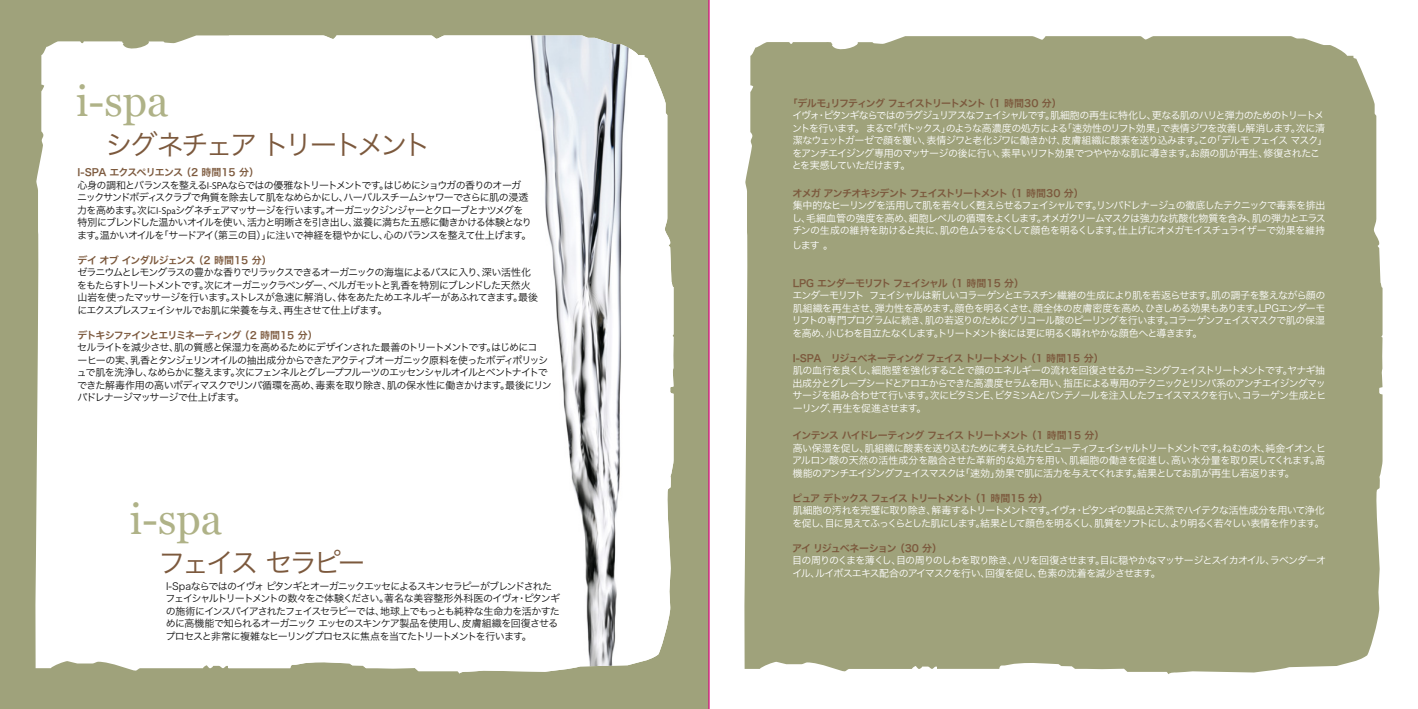
<style>
.page{position:relative;width:1418px;height:709px;background:#fff}
.page>*{position:absolute;margin:0;border:0;box-sizing:border-box;transform-origin:0 0}
.t1{font:42.5px "Georgia";color:#afb287}
.t2{font:27.5px "Hira Kaku Pro W3";letter-spacing:-.12em;color:#7c593d}
.t3{font:10px/12.5px "Hira Kaku Pro W3";letter-spacing:-.08em;color:#fff}
.t4{font:10px/12.5px "Hira Kaku Pro W3";letter-spacing:-.085em;color:#121212}
.t5{font:10px "Hira Kaku Pro W6";letter-spacing:-.095em;color:#7c593d}
.t6{font:10px "Hira Kaku Pro W6";letter-spacing:-.07em;color:#7c593d}
.s1{font-family:"Gill Sans MT Pro"}
</style>
<div class="page">
<div style="left:0;top:0;width:709px;height:709px;background:#9fa27b"></div>
<div style="left:35px;top:35px;width:194px;height:636px;background:#fff"></div>
<img style="left:229px;top:35px;width:444px;height:638px">
<div style="left:744px;top:36px;width:638px;height:638px;background:#9fa27b"></div>
<hr style="left:708px;top:0;width:1px;height:709px;background:#d70b7d">
<h1 class="t1" style="left:76px;top:70px;width:94px">i-spa</h1>
<h2 class="t2" style="left:105px;top:120px;width:327px">シグネチェア トリートメント</h2>
<p class="t5" style="left:78px;top:163px;width:183px">I-SPA エクスペリエンス （2 時間15 分）</p>
<p class="t4" style="left:77px;top:178px;width:456px">心身の調和とバランスを整える<span class="s1">I-SPA</span>ならではの優雅なトリートメントです。はじめにショウガの香りのオーガニックサンドボディスクラブで角質を除去して肌をなめらかにし、ハーバルスチームシャワーでさらに肌の浸透力を高めます。次に<span class="s1">I-Spa</span>シグネチェアマッサージを行います。オーガニックジンジャーとクローブとナツメグを特別にブレンドした温かいオイルを使い、活力と明晰さを引き出し、滋養に満ちた五感に働きかける体験となります。温かいオイルを「サードアイ（第三の目）」に注いで神経を穏やかにし、心のバランスを整えて仕上げます。</p>
<p class="t6" style="left:77px;top:251px;width:196px">デイ オブ インダルジェンス （2 時間15 分）</p>
<p class="t4" style="left:77px;top:265px;width:462px">ゼラニウムとレモングラスの豊かな香りでリラックスできるオーガニックの海塩によるバスに入り、深い活性化をもたらすトリートメントです。次にオーガニックラベンダー、ベルガモットと乳香を特別にブレンドした天然火山岩を使ったマッサージを行います。ストレスが急速に解消し、体をあたためエネルギーがあふれてきます。最後にエクスプレスフェイシャルでお肌に栄養を与え、再生させて仕上げます。</p>
<p class="t5" style="left:77px;top:326px;width:242px">デトキシファインとエリミネーティング （2 時間15 分）</p>
<p class="t4" style="left:77px;top:340px;width:476px">セルライトを減少させ、肌の質感と保湿力を高めるためにデザインされた最善のトリートメントです。はじめにコ<br>ーヒーの実、乳香とタンジェリンオイルの抽出成分からできたアクティブオーガニック原料を使ったボディポリッシュで肌を洗浄し、なめらかに整えます。次にフェンネルとグレープフルーツのエッセンシャルオイルとベントナイトでできた解毒作用の高いボディマスクでリンパ循環を高め、毒素を取り除き、肌の保水性に働きかけます。最後にリンパドレナージマッサージで仕上げます。</p>
<h1 class="t1" style="left:130px;top:488px;width:94px">i-spa</h1>
<h2 class="t2" style="left:158px;top:538px;width:209px">フェイス セラピー</h2>
<p class="t4" style="left:165px;top:579px;width:396px">I-Spaならではのイヴォ ピタンギとオーガニックエッセによるスキンセラピーがブレンドされたフェイシャルトリートメントの数々をご体験ください。著名な美容整形外科医のイヴォ・ピタンギの施術にインスパイアされたフェイスセラピーでは、地球上でもっとも純粋な生命力を活かすために高機能で知られるオーガニック エッセのスキンケア製品を使用し、皮膚組織を回復させるプロセスと非常に複雑なヒーリングプロセスに焦点を当てたトリートメントを行います。</p>
<p class="t5" style="left:787px;top:94px;width:276px">「デルモ」リフティング フェイストリートメント （1 時間30 分）</p>
<p class="t3" style="left:791px;top:108px;width:537px">イヴォ・ピタンギならではのラグジュリアスなフェイシャルです。肌細胞の再生に特化し、更なる肌のハリと弾力のためのトリートメントを行います。 まるで「ボトックス」のような高濃度の処方による「速効性のリフト効果」で表情ジワを改善し解消します。次に清潔なウェットガーゼで顔を覆い、表情ジワと老化ジワに働きかけ、皮膚組織に酸素を送り込みます。この「デルモ フェイス マスク」をアンチエイジング専用のマッサージの後に行い、素早いリフト効果でつややかな肌に導きます。お顔の肌が再生、修復されたことを実感していただけます。</p>
<p class="t5" style="left:792px;top:184px;width:293px">オメガ アンチオキシデント フェイストリートメント （1 時間30 分）</p>
<p class="t3" style="left:792px;top:198px;width:535px;text-align:justify">集中的なヒーリングを活用して肌を若々しく甦えらせるフェイシャルです。リンパドレナ－ジュの徹底したテクニックで毒素を排出し、毛細血管の強度を高め、細胞レベルの循環をよくします。オメガクリームマスクは強力な抗酸化物質を含み、肌の弾力とエラスチンの生成の維持を助けると共に、肌の色ムラをなくして顔色を明るくします。仕上げにオメガモイスチュライザーで効果を維持</p>
<p class="t3" style="left:792px;top:238px;width:42px">します。</p>
<p class="t6" style="left:792px;top:274px;width:233px">LPG エンダーモリフト フェイシャル （1 時間15 分）</p>
<p class="t3" style="left:791px;top:288px;width:535px;text-align:justify">エンダーモリフト フェイシャルは新しいコラーゲンとエラスチン繊維の生成により肌を若返らせます。肌の調子を整えながら顔の肌組織を再生させ、弾力性を高めます。顔色を明るくさせ、顔全体の皮膚密度を高め、ひきしめる効果もあります。LPGエンダーモリフトの専門プログラムに続き、肌の若返りのためにグリコール酸のピーリングを行います。コラーゲンフェイスマスクで肌の保湿を高め、小じわを目立たなくします。トリートメント後には更に明るく晴れやかな顔色へと導きます。</p>
<p class="t5" style="left:792px;top:349px;width:312px">I-SPA　リジュべネーティング フェイス トリートメント （1 時間15 分）</p>
<p class="t3" style="left:792px;top:363px;width:535px">肌の血行を良くし、細胞壁を強化することで顔のエネルギーの流れを回復させるカーミングフェイストリートメントです。ヤナギ抽出成分とグレープシードとアロエからできた高濃度セラムを用い、指圧による専用のテクニックとリンパ系のアンチエイジングマッサージを組み合わせて行います。次にビタミンE、ビタミンAとパンテノールを注入したフェイスマスクを行い、コラーゲン生成とヒーリング、再生を促進させます。</p>
<p class="t5" style="left:792px;top:426px;width:313px">インテンス ハイドレーティング フェイス トリートメント （1 時間15 分）</p>
<p class="t3" style="left:792px;top:441px;width:535px;text-align:justify">高い保湿を促し、肌組織に酸素を送り込むために考えられたビューティフェイシャルトリートメントです。ねむの木、純金イオン、ヒアルロン酸の天然の活性成分を融合させた革新的な処方を用い、肌細胞の働きを促進し、高い水分量を取り戻してくれます。高機能のアンチエイジングフェイスマスクは「速効」効果で肌に活力を与えてくれます。結果としてお肌が再生し若返ります。</p>
<p class="t5" style="left:792px;top:489px;width:257px">ピュア デトックス フェイス トリートメント （1 時間15 分）</p>
<p class="t3" style="left:792px;top:503px;width:534px">肌細胞の汚れを完璧に取り除き、解毒するトリートメントです。イヴォ・ピタンギの製品と天然でハイテクな活性成分を用いて浄化を促し、目に見えてふっくらとした肌にします。結果として顔色を明るくし、肌質をソフトにし、より明るく若々しい表情を作ります。</p>
<p class="t5" style="left:792px;top:539px;width:151px">アイ リジュベネーション （30 分）</p>
<p class="t3" style="left:792px;top:553px;width:535px">目の周りのくまを薄くし、目の周りのしわを取り除き、ハリを回復させます。目に穏やかなマッサージとスイカオイル、ラベンダーオイル、ルイボスエキス配合のアイマスクを行い、回復を促し、色素の沈着を減少させます。</p>
</div>
